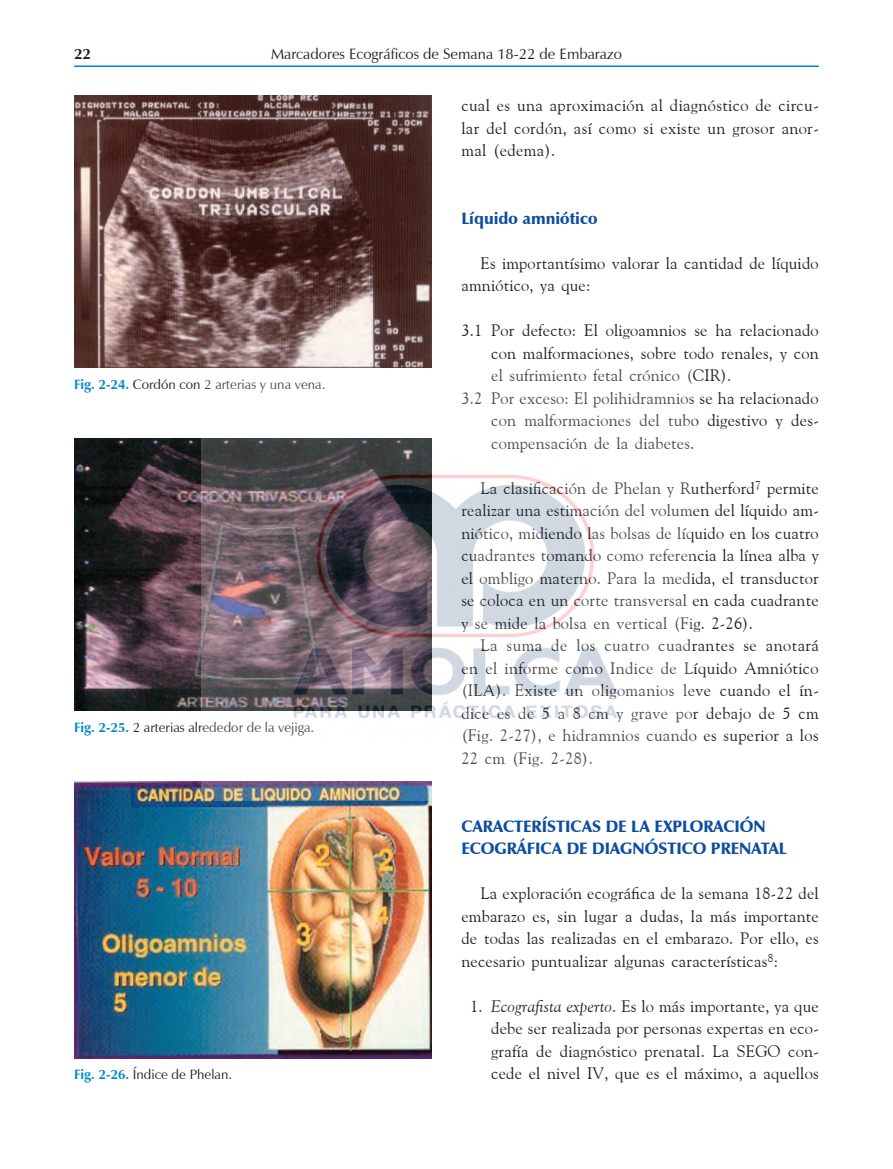
<style>
.page{position:relative;width:893px;height:1169px;background:#fff}
.page>*{position:absolute;margin:0;border:0;box-sizing:border-box;transform-origin:0 0}
.t1{font:16.5px/22.5px "Goudy Old Style BT";letter-spacing:.01em;color:#231f20;text-align:justify}
.t2{font:900 16.5px/22.5px "Zapf Humanist 601 BT";color:#0d4da1}
.t3{font:15px "Zapf Humanist 601 BT";color:#231f20}
.t4{font:700 15px "Zapf Humanist 601 BT";color:#231f20}
.t5{font:13.5px "Zapf Humanist 601 BT";color:#231f20}
.s1{font-weight:700;color:#0089cf}
.s2{font-style:italic}
</style>
<div class="page">
<hr style="left:74px;top:65px;width:744px;height:2px;background:#0089cf">
<img style="left:74px;top:438px;width:128px;height:273px">
<img style="left:74px;top:781px;width:357px;height:277px">
<img style="left:74px;top:95px;width:357px;height:272px">
<img style="left:202px;top:438px;width:416px;height:362px">
<p class="t4" style="left:74px;top:45px;width:18px">22</p>
<p class="t3" style="left:271px;top:45px;width:352px">Marcadores Ecográficos de Semana 18-22 de Embarazo</p>
<p class="t1" style="left:461px;top:94px;width:359px">cual es una aproximación al diagnóstico de circu&shy;lar del cordón, así como si existe un grosor anor&shy;mal (edema).</p>
<p class="t5" style="left:74px;top:375px;width:253px"><span class="s1">Fig. 2-24.</span> Cordón con 2 arterias y una vena.</p>
<p class="t5" style="left:74px;top:718px;width:242px"><span class="s1">Fig. 2-25.</span> 2 arterias alrededor de la vejiga.</p>
<p class="t5" style="left:74px;top:1066px;width:159px"><span class="s1">Fig. 2-26.</span> Índice de Phelan.</p>
<p class="t2" style="left:461px;top:207px;width:137px">Líquido amniótico</p>
<p class="t1" style="left:461px;top:251px;width:358px;text-indent:19px">Es importantísimo valorar la cantidad de líquido amniótico, ya que:</p>
<p class="t1" style="left:461px;top:319px;width:358px">3.1 Por defecto: El oligoamnios se ha relacionado</p>
<p class="t1" style="left:491px;top:341px;width:329px">con malformaciones, sobre todo renales, y con</p>
<p class="t1" style="left:491px;top:364px;width:239px">el sufrimiento fetal crónico (CIR).</p>
<p class="t1" style="left:461px;top:386px;width:358px">3.2 Por exceso: El polihidramnios se ha relacionado</p>
<p class="t1" style="left:491px;top:409px;width:329px">con malformaciones del tubo digestivo y des-</p>
<p class="t1" style="left:491px;top:431px;width:202px">compensación de la diabetes.</p>
<p class="t1" style="left:461px;top:476px;width:359px;text-indent:19px">La clasificación de Phelan y Rutherford<sup>7</sup> permite realizar una estimación del volumen del líquido am&shy;niótico, midiendo las bolsas de líquido en los cuatro cuadrantes tomando como referencia la línea alba y el ombligo materno. Para la medida, el transductor se coloca en un corte transversal en cada cuadrante y se mide la bolsa en vertical (Fig. 2-26).</p>
<p class="t1" style="left:461px;top:634px;width:359px;text-indent:19px">La suma de los cuatro cuadrantes se anotará en el informe como Indice de Líquido Amniótico (ILA). Existe un oligomanios leve cuando el ín&shy;dice es de 5 a 8 cm y grave por debajo de 5 cm (Fig. 2-27), e hidramnios cuando es superior a los 22 cm (Fig. 2-28).</p>
<p class="t2" style="left:461px;top:814px;width:327px">CARACTERÍSTICAS DE LA EXPLORACIÓN<br>ECOGRÁFICA DE DIAGNÓSTICO PRENATAL</p>
<p class="t1" style="left:461px;top:881px;width:359px;text-indent:19px">La exploración ecográfica de la semana 18-22 del embarazo es, sin lugar a dudas, la más importante de todas las realizadas en el embarazo. Por ello, es necesario puntualizar algunas características<sup>8</sup>:</p>
<p class="t1" style="left:491px;top:994px;width:329px;text-indent:-21px">1. <span class="s2">Ecografista experto</span>. Es lo más importante, ya que debe ser realizada por personas expertas en eco&shy;grafía de diagnóstico prenatal. La SEGO con&shy;cede el nivel IV, que es el máximo, a aquellos</p>
</div>
